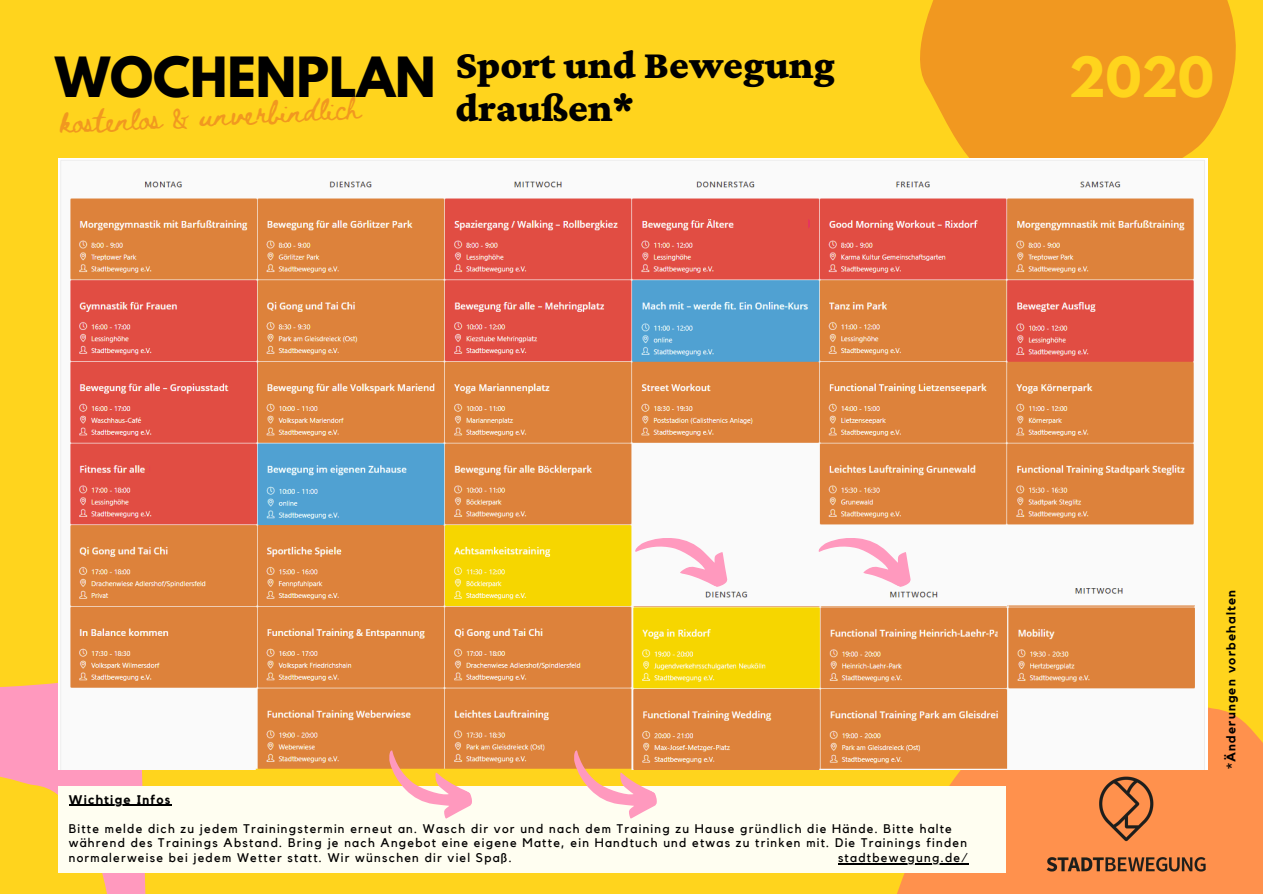
<style>
.page{position:relative;width:1263px;height:894px;background:#fff}
.page>*{position:absolute;margin:0;border:0;box-sizing:border-box;transform-origin:0 0}
.t1{font:700 49.05px "League Spartan";color:#000}
.t2{font:700 49.05px "League Spartan";color:#ffd41d}
.t3{font:900 40.95px "Crimson Pro";color:#000}
.t4{font:21.9px "Beth Ellen";color:#f19820}
.t5{font:12.45px/14.5px "Kollektif";letter-spacing:.1em;color:#000}
.t6{font:700 12.45px "Kollektif";letter-spacing:.1em;color:#000}
</style>
<div class="page">
<div style="left:0;top:0;width:1263px;height:893px;background:#ffd41d"></div>
<svg style="left:0;top:682px;width:146px;height:211px"></svg>
<svg style="left:886px;top:677px;width:377px;height:216px;fill:#ff914d"></svg>
<svg style="left:906px;top:0;width:330px;height:203px;background:#f3a120"></svg>
<img style="left:58px;top:159px;width:1149px;height:610px">
<div style="left:58px;top:786px;width:947px;height:86px;background:#fffef1"></div>
<img style="left:1023px;top:758px;width:206px;height:135px">
<svg style="left:375px;top:746px;width:101px;height:73px"></svg>
<hr style="left:69px;top:804px;width:103px;height:1px;background:#000">
<hr style="left:838px;top:862px;width:131px;height:1px;background:#000">
<svg style="left:560px;top:746px;width:101px;height:73px"></svg>
<svg style="left:633px;top:523px;width:103px;height:66px;background:#fbe4ec"></svg>
<svg style="left:816px;top:523px;width:104px;height:66px;background:#fae2e8"></svg>
<h1 class="t1" style="left:55px;top:53px;width:382px">WOCHENPLAN</h1>
<h3 class="t4" style="left:58px;top:113px;width:304px;rotate:-3deg">kostenlos &amp; unverbindlich</h3>
<h2 class="t3" style="left:455px;top:42px;width:381px">Sport und Bewegung</h2>
<h2 class="t3" style="left:455px;top:85px;width:180px">draußen*</h2>
<h1 class="t2" style="left:1069px;top:53px;width:147px">2020</h1>
<p class="t6" style="left:69px;top:793px;width:103px">Wichtige Infos</p>
<p class="t5" style="left:69px;top:821px;width:900px">Bitte melde dich zu jedem Trainingstermin erneut an. Wasch dir vor und nach dem Training zu Hause gründlich die Hände. Bitte halte während des Trainings Abstand. Bring je nach Angebot eine eigene Matte, ein Handtuch und etwas zu trinken mit. Die Trainings finden normalerweise bei jedem Wetter statt. Wir wünschen dir viel Spaß.</p>
<p class="t5" style="left:838px;top:850px;width:131px">stadtbewegung.de/</p>
<p class="t6" style="left:1225px;top:769px;width:181px;rotate:-90deg">*Änderungen vorbehalten</p>
</div>
